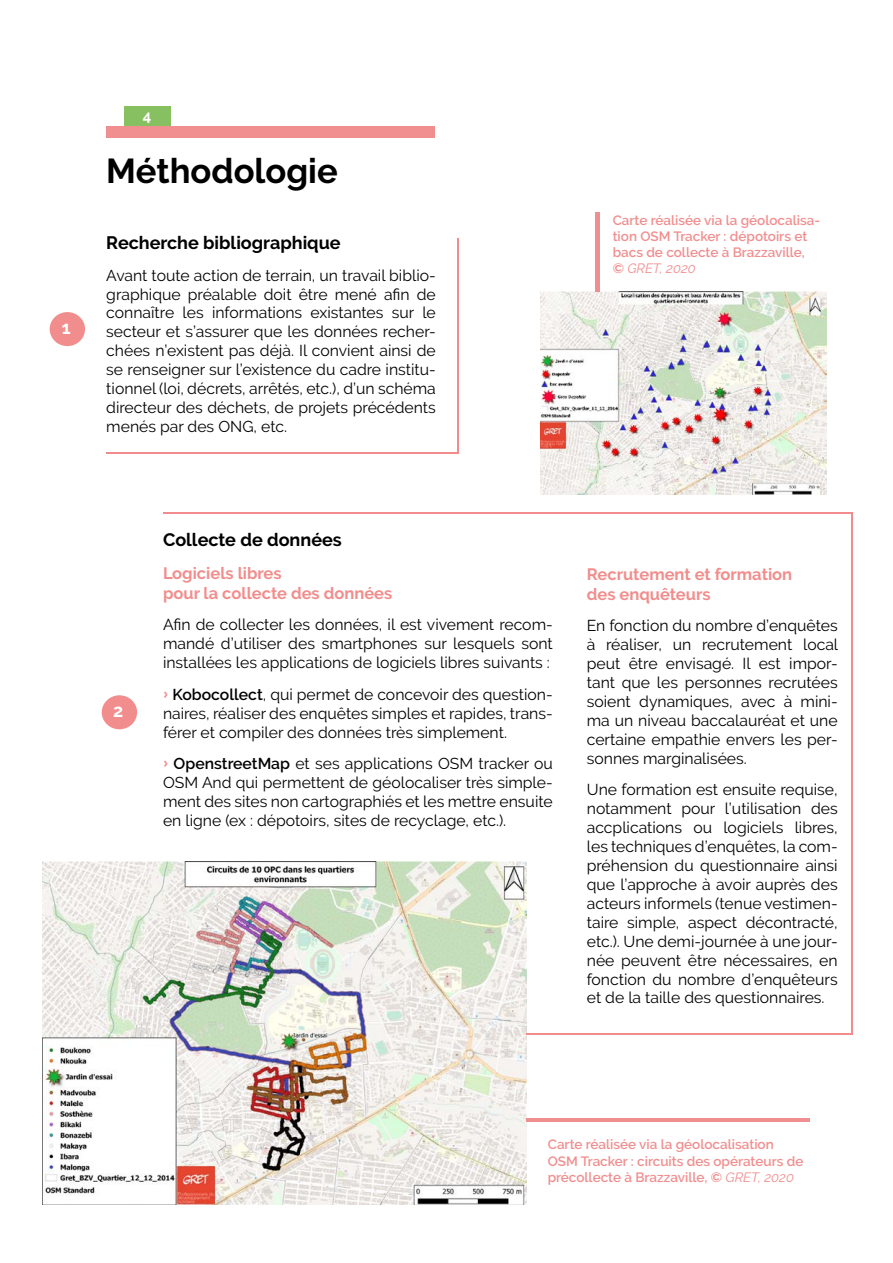
<style>
.page{position:relative;width:893px;height:1263px;background:#fff}
.page>*{position:absolute;margin:0;border:0;box-sizing:border-box;transform-origin:0 0}
.t1{font:700 34.5px "Raleway";color:#000}
.t2{font:700 18px "Raleway";color:#000}
.t3{font:700 18px "Raleway";color:#fff}
.t4{font:700 16.5px/19.8px "Raleway";color:#f18e8d}
.t5{font:15.75px/18.9px "Raleway";color:#000;text-align:justify}
.t6{font:700 15px "Raleway";color:#fff}
.t7{font:600 13.5px/16.2px "Raleway";color:#f18e8f}
.s1{font-weight:400;font-style:italic}
.s2{font-family:"Stencil";color:#f18b8c}
.s3{font-weight:600}
</style>
<div class="page">
<div style="left:106px;top:126px;width:328px;height:11px;background:#f18e8f"></div>
<div style="left:124px;top:106px;width:46px;height:20px;background:#87c061"></div>
<hr style="left:106px;top:453px;width:351px;height:1px;background:#f18b8c">
<img style="left:43px;top:862px;width:483px;height:342px">
<img style="left:540px;top:291px;width:286px;height:204px">
<hr style="left:163px;top:512px;width:690px;height:1px;background:#f18b8c">
<hr style="left:526px;top:1033px;width:327px;height:1px;background:#f18b8c">
<hr style="left:851px;top:513px;width:2px;height:520px;background:#f18b8c">
<hr style="left:457px;top:238px;width:1px;height:216px;background:#f18b8c">
<div style="left:50px;top:312px;width:35px;height:34px;background:#f18e8d;border-radius:50%"></div>
<div style="left:102px;top:695px;width:35px;height:34px;background:#f18e8d;border-radius:50%"></div>
<hr style="left:526px;top:1118px;width:284px;height:4px;background:#f18e8f">
<div style="left:595px;top:212px;width:5px;height:79px;background:#f18e8f"></div>
<p class="t3" style="left:62px;top:317px;width:10px">1</p>
<p class="t6" style="left:143px;top:108px;width:10px">4</p>
<h1 class="t1" style="left:106px;top:151px;width:233px">Méthodologie</h1>
<p class="t2" style="left:106px;top:232px;width:236px">Recherche bibliographique</p>
<p class="t5" style="left:106px;top:266px;width:331px">Avant toute action de terrain, un travail biblio&shy;graphique préalable doit être mené afin de connaître les informations existantes sur le secteur et s’assurer que les données recher&shy;chées n’existent pas déjà. Il convient ainsi de se renseigner sur l’existence du cadre institu&shy;tionnel (loi, décrets, arrêtés, etc.), d’un schéma directeur des déchets, de projets précédents menés par des ONG, etc.</p>
<p class="t7" style="left:613px;top:212px;width:209px">Carte réalisée via la géolocalisa&shy;tion OSM Tracker : dépotoirs et bacs de collecte à Brazzaville,<br>© <span class="s1">GRET, 2020</span></p>
<p class="t3" style="left:113px;top:700px;width:12px">2</p>
<p class="t2" style="left:163px;top:530px;width:180px">Collecte de données</p>
<p class="t4" style="left:163px;top:563px;width:231px">Logiciels libres<br>pour la collecte des données</p>
<p class="t5" style="left:163px;top:615px;width:391px">Afin de collecter les données, il est vivement recom&shy;mandé d’utiliser des smartphones sur lesquels sont installées les applications de logiciels libres suivants :</p>
<p class="t5" style="left:163px;top:685px;width:391px"><span class="s2">›</span> <span class="s3">Kobocollect</span>, qui permet de concevoir des question&shy;naires, réaliser des enquêtes simples et rapides, trans&shy;férer et compiler des données très simplement.</p>
<p class="t5" style="left:163px;top:754px;width:391px"><span class="s2">›</span> <span class="s3">OpenstreetMap</span> et ses applications OSM tracker ou OSM And qui permettent de géolocaliser très simple&shy;ment des sites non cartographiés et les mettre ensuite en ligne (ex : dépotoirs, sites de recyclage, etc.).</p>
<p class="t4" style="left:587px;top:564px;width:207px">Recrutement et formation des enquêteurs</p>
<p class="t5" style="left:587px;top:616px;width:253px">En fonction du nombre d’enquêtes à réaliser, un recrutement local peut être envisagé. Il est impor&shy;tant que les personnes recrutées soient dynamiques, avec à mini&shy;ma un niveau baccalauréat et une certaine empathie envers les per&shy;sonnes marginalisées.</p>
<p class="t5" style="left:587px;top:780px;width:252px">Une formation est ensuite requise, notamment pour l’utilisation des accplications ou logiciels libres, les techniques d’enquêtes, la com&shy;préhension du questionnaire ainsi que l’approche à avoir auprès des acteurs informels (tenue vestimen&shy;taire simple, aspect décontracté, etc.). Une demi-journée à une jour&shy;née peuvent être nécessaires, en fonction du nombre d’enquêteurs et de la taille des questionnaires.</p>
<p class="t7" style="left:548px;top:1136px;width:257px">Carte réalisée via la géolocalisation<br>OSM Tracker : circuits des opérateurs de précollecte à Brazzaville, © <span class="s1">GRET, 2020</span></p>
</div>
